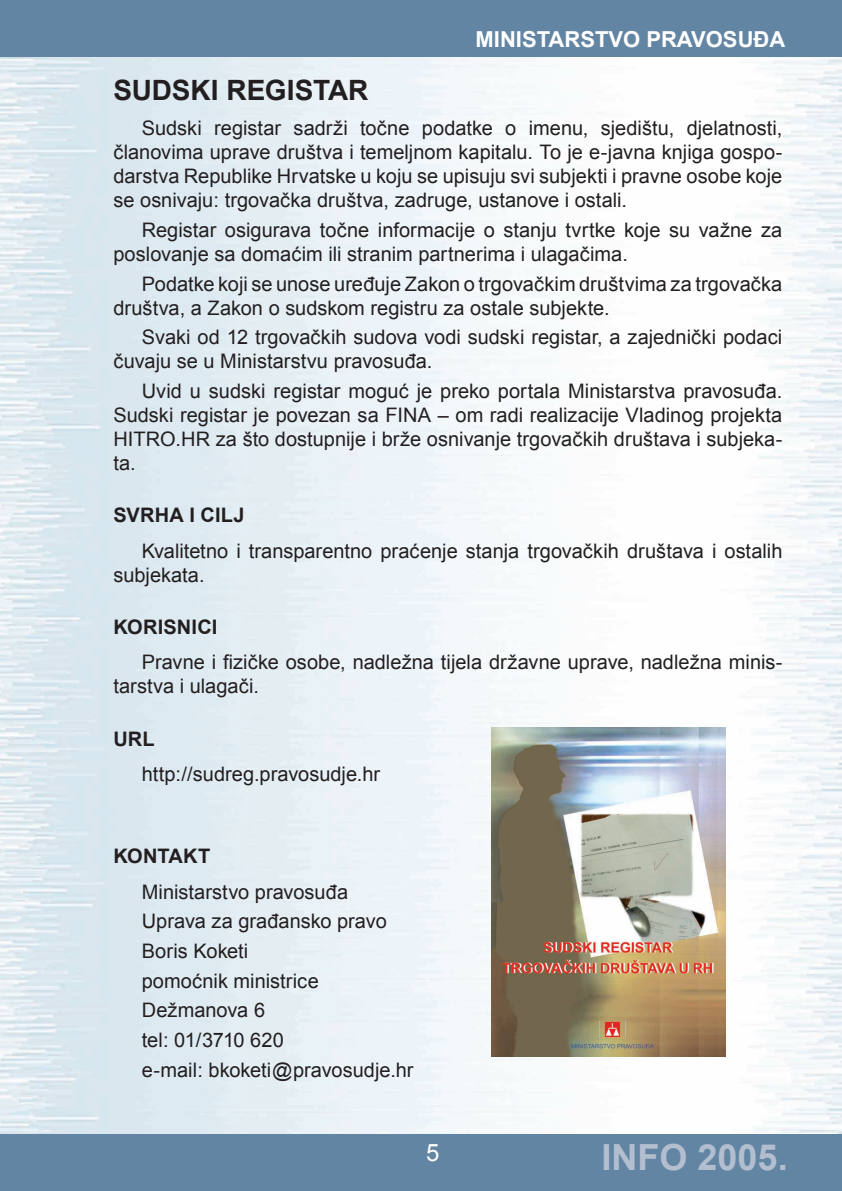
<style>
.page{position:relative;width:842px;height:1191px;background:#fff}
.page>*{position:absolute;margin:0;border:0;box-sizing:border-box;transform-origin:0 0}
.t1{font:700 36px "Arial";color:#b3bfcf}
.t2{font:700 28px "Arial";letter-spacing:-.005em;color:#231f20}
.t3{font:24px "Arial";color:#fff}
.t4{font:700 22px "Arial";color:#fff}
.t5{font:20px/24px "Arial";color:#231f20}
.t6{font:700 20px "Arial";letter-spacing:.01em;color:#231f20}
</style>
<div class="page">
<img style="left:0;top:57px;width:842px;height:1077px">
<div style="left:0;top:1134px;width:842px;height:57px;background:#6385a4"></div>
<div style="left:0;top:0;width:842px;height:57px;background:#6385a4"></div>
<img style="left:491px;top:727px;width:235px;height:329px">
<p class="t4" style="left:476px;top:25px;width:311px">MINISTARSTVO PRAVOSUĐA</p>
<h2 class="t2" style="left:113px;top:71px;width:257px">SUDSKI REGISTAR</h2>
<p class="t5" style="left:113px;top:116px;width:670px;text-align:justify;text-indent:28px">Sudski registar sadrži točne podatke o imenu, sjedištu, djelatnosti, članovima uprave društva i temeljnom kapitalu. To je e-javna knjiga gospo&shy;darstva Republike Hrvatske u koju se upisuju svi subjekti i pravne osobe koje se osnivaju: trgovačka društva, zadruge, ustanove i ostali.</p>
<p class="t5" style="left:113px;top:218px;width:670px;text-indent:28px">Registar osigurava točne informacije o stanju tvrtke koje su važne za poslovanje sa domaćim ili stranim partnerima i ulagačima.</p>
<p class="t5" style="left:113px;top:272px;width:670px;text-indent:28px">Podatke koji se unose uređuje Zakon o trgovačkim društvima za trgovačka društva, a Zakon o sudskom registru za ostale subjekte.</p>
<p class="t5" style="left:113px;top:325px;width:670px;text-indent:28px">Svaki od 12 trgovačkih sudova vodi sudski registar, a zajednički podaci čuvaju se u Ministarstvu pravosuđa.</p>
<p class="t5" style="left:113px;top:379px;width:670px;text-align:justify;text-indent:28px">Uvid u sudski registar moguć je preko portala Ministarstva pravosuđa.<br>Sudski registar je povezan sa FINA – om radi realizacije Vladinog projekta HITRO.HR za što dostupnije i brže osnivanje trgovačkih društava i subjeka&shy;ta.</p>
<p class="t6" style="left:113px;top:502px;width:133px">SVRHA I CILJ</p>
<p class="t5" style="left:113px;top:539px;width:671px;text-indent:28px">Kvalitetno i transparentno praćenje stanja trgovačkih društava i ostalih subjekata.</p>
<p class="t6" style="left:113px;top:614px;width:106px">KORISNICI</p>
<p class="t5" style="left:113px;top:650px;width:670px;text-indent:28px">Pravne i fizičke osobe, nadležna tijela državne uprave, nadležna minis&shy;tarstva i ulagači.</p>
<p class="t6" style="left:113px;top:725px;width:43px">URL</p>
<p class="t5" style="left:142px;top:762px;width:240px">http://sudreg.pravosudje.hr</p>
<p class="t6" style="left:113px;top:843px;width:98px">KONTAKT</p>
<p class="t5" style="left:142px;top:877px;width:273px;line-height:29.6px">Ministarstvo pravosuđa<br>Uprava za građansko pravo<br>Boris Koketi<br>pomoćnik ministrice<br>Dežmanova 6<br>tel: 01/3710 620<br>e-mail: bkoketi@pravosudje.hr</p>
<p class="t3" style="left:426px;top:1137px;width:15px">5</p>
<h1 class="t1" style="left:602px;top:1133px;width:188px">INFO 2005.</h1>
</div>
